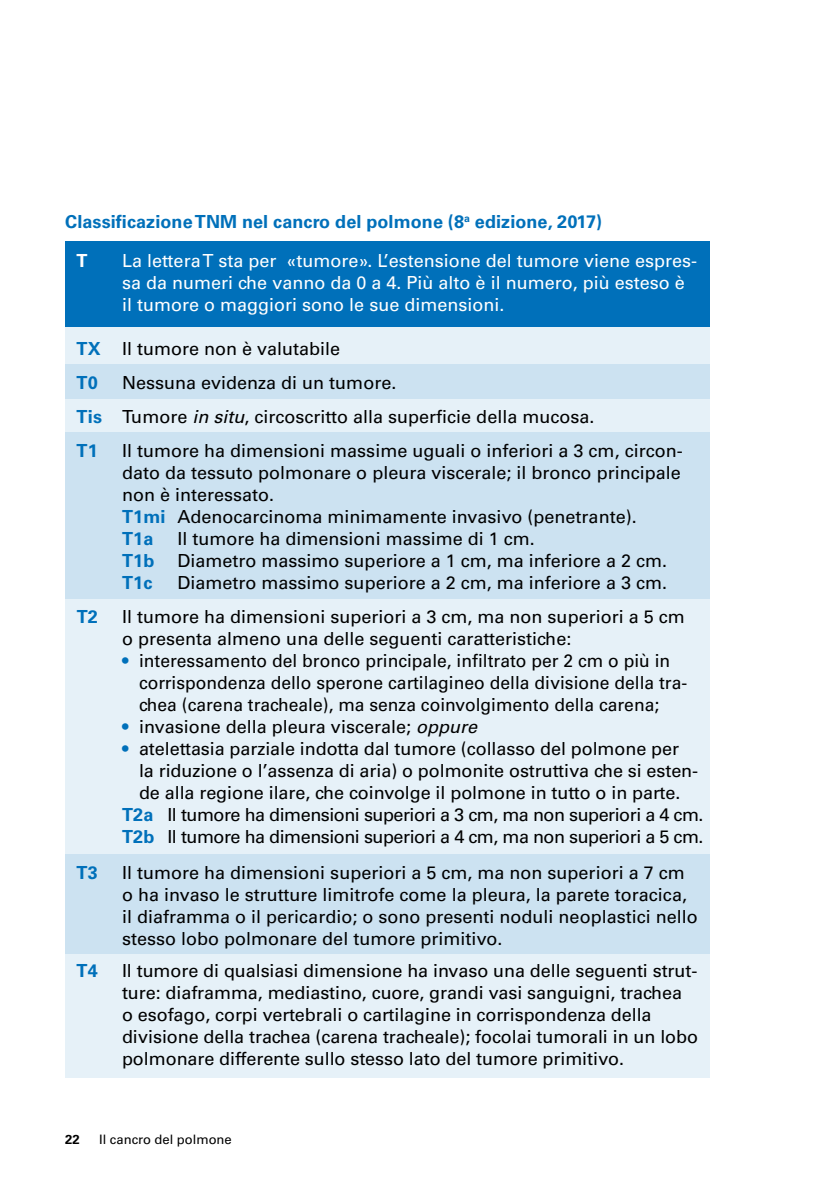
<style>
.page{position:relative;width:840px;height:1191px;background:#fff}
.page>*{position:absolute;margin:0;border:0;box-sizing:border-box;transform-origin:0 0}
.t1{font:18px/22px "Univers LT Std";color:#000}
.t2{font:18px/22px "Univers LT Std";color:#fff}
.t3{font:18px "Univers LT Std";letter-spacing:-.025em;color:#000}
.t4{font:700 18px/38.8px "Univers LT Std";letter-spacing:.005em;color:#0070ba}
.t5{font:13px "Univers LT Std";color:#000}
.t6{font:700 13px "Univers LT Std";color:#000}
.s1{color:#fff}
.s2{font-weight:700;color:#0070ba}
.s3{font-style:italic}
.s4{color:#0070ba}
</style>
<div class="page">
<div style="left:65px;top:305px;width:644px;height:772px;background:#e6f1f8"></div>
<div style="left:65px;top:241px;width:644px;height:85px;background:#0070ba"></div>
<div style="left:65px;top:432px;width:644px;height:167px;background:#cce2f1"></div>
<div style="left:65px;top:365px;width:644px;height:34px;background:#cce2f1"></div>
<div style="left:65px;top:854px;width:644px;height:99px;background:#cce2f1"></div>
<p class="t4" style="left:77px;top:202px;width:526px;text-indent:-11px">Classificazione TNM nel cancro del polmone (8<sup>a</sup> edizione, 2017)<br><span class="s1">T</span></p>
<p class="t2" style="left:122px;top:249px;width:576px">La lettera T sta per «tumore». L’estensione del tumore viene espres&shy;sa da numeri che vanno da 0 a 4. Più alto è il numero, più esteso è il tumore o maggiori sono le sue dimensioni.</p>
<p class="t1" style="left:77px;top:331px;width:265px;line-height:34px"><span class="s2">TX</span> Il tumore non è valutabile<br><span class="s2">T0</span></p>
<p class="t1" style="left:77px;top:365px;width:519px;line-height:34px;text-indent:45px">Nessuna evidenza di un tumore.<br><span class="s2">Tis</span> Tumore <span class="s3">in situ</span>, circoscritto alla superficie della mucosa.<br><span class="s2">T1</span></p>
<p class="t1" style="left:122px;top:439px;width:562px">Il tumore ha dimensioni massime uguali o inferiori a 3 cm, circon&shy;dato da tessuto polmonare o pleura viscerale; il bronco principale non è interessato.<br><span class="s2">T1mi</span> Adenocarcinoma minimamente invasivo (penetrante).<br><span class="s2">T1a</span></p>
<p class="t1" style="left:177px;top:527px;width:359px">Il tumore ha dimensioni massime di 1 cm.</p>
<p class="t4" style="left:122px;top:541px;width:34px">T1b</p>
<p class="t1" style="left:177px;top:549px;width:491px">Diametro massimo superiore a 1 cm, ma inferiore a 2 cm.</p>
<p class="t4" style="left:122px;top:563px;width:32px">T1c</p>
<p class="t1" style="left:177px;top:571px;width:491px">Diametro massimo superiore a 2 cm, ma inferiore a 3 cm.</p>
<p class="t4" style="left:77px;top:597px;width:23px">T2</p>
<p class="t1" style="left:122px;top:605px;width:564px">Il tumore ha dimensioni superiori a 3 cm, ma non superiori a 5 cm o presenta almeno una delle seguenti caratteristiche:</p>
<p class="t1" style="left:139px;top:649px;width:549px;text-indent:-17px"><span class="s4">•</span> interessamento del bronco principale, infiltrato per 2 cm o più in corrispondenza dello sperone cartilagineo della divisione della tra&shy;chea (carena tracheale), ma senza coinvolgimento della carena;</p>
<p class="t1" style="left:122px;top:715px;width:356px"><span class="s4">•</span> invasione della pleura viscerale; <span class="s3">oppure</span></p>
<p class="t1" style="left:122px;top:737px;width:558px"><span class="s4">•</span> atelettasia parziale indotta dal tumore (collasso del polmone per</p>
<p class="t1" style="left:139px;top:759px;width:560px">la riduzione o l’assenza di aria) o polmonite ostruttiva che si esten-</p>
<p class="t1" style="left:139px;top:781px;width:542px">de alla regione ilare, che coinvolge il polmone in tutto o in parte.</p>
<p class="t3" style="left:122px;top:804px;width:582px"><span class="s2">T2a</span> Il tumore ha dimensioni superiori a 3 cm, ma non superiori a 4 cm.</p>
<p class="t3" style="left:122px;top:826px;width:582px"><span class="s2">T2b</span> Il tumore ha dimensioni superiori a 4 cm, ma non superiori a 5 cm.</p>
<p class="t4" style="left:77px;top:853px;width:23px">T3</p>
<p class="t1" style="left:122px;top:861px;width:577px">Il tumore ha dimensioni superiori a 5 cm, ma non superiori a 7 cm o ha invaso le strutture limitrofe come la pleura, la parete toracica, il diaframma o il pericardio; o sono presenti noduli neoplastici nello stesso lobo polmonare del tumore primitivo.</p>
<p class="t4" style="left:77px;top:951px;width:23px">T4</p>
<p class="t1" style="left:122px;top:959px;width:577px">Il tumore di qualsiasi dimensione ha invaso una delle seguenti strut&shy;ture: diaframma, mediastino, cuore, grandi vasi sanguigni, trachea<br>o esofago, corpi vertebrali o cartilagine in corrispondenza della divisione della trachea (carena tracheale); focolai tumorali in un lobo polmonare differente sullo stesso lato del tumore primitivo.</p>
<p class="t6" style="left:65px;top:1132px;width:16px">22</p>
<p class="t5" style="left:99px;top:1132px;width:134px">Il cancro del polmone</p>
</div>
